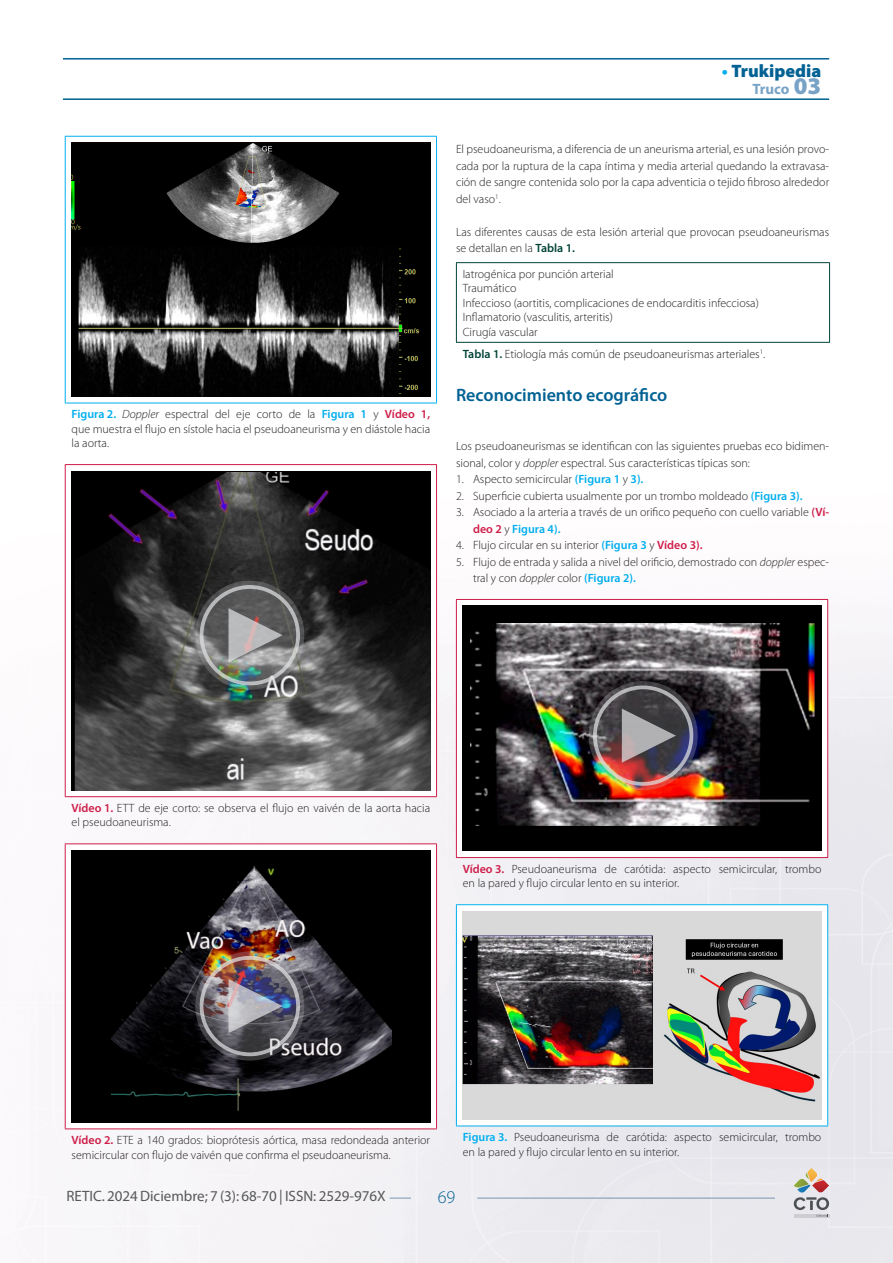
<style>
.page{position:relative;width:893px;height:1263px;background:#fff}
.page>*{position:absolute;margin:0;border:0;box-sizing:border-box;transform-origin:0 0}
._02_Primer_Orden{font:600 18px "Myriad Pro";color:#006193}
.t1{font:900 18px "Myriad Pro";color:#006193}
.t2{font:300 18px "Myriad Pro";color:#006193}
.t3{font:15px "Myriad Pro";color:#57585a}
.t4{font:700 15px "Myriad Pro";letter-spacing:-.005em;color:#78a3c6}
._01_Texto_comun{font:300 12px/16.5px "Myriad Pro";color:#231f20}
.Pies_video{font:300 12px/14.4px "Myriad Pro";color:#231f20}
._04_Texto_Tabla{font:300 12px "Myriad Pro";color:#231f20}
.Pies_tablas{font:300 12px "Myriad Pro";color:#231f20}
.s1{font-weight:600;color:#00aeef}
.s2{font-style:italic}
.s3{font-weight:600;color:#ce1d49}
.s4{font-weight:700;color:#00aeef}
.s5{font-weight:900;font-size:24px}
.s6{font-weight:600;color:#004438}
</style>
<div class="page">
<img style="left:62px;top:58px;width:831px;height:1205px">
<hr style="left:63px;top:58px;width:766px;height:2px;background:#006193">
<hr style="left:63px;top:98px;width:766px;height:2px;background:#006193">
<hr style="left:477px;top:1198px;width:298px;height:1px;background:#7a94b0">
<svg style="left:390px;top:1198px;width:21px;height:1px"></svg>
<svg style="left:794px;top:1168px;width:35px;height:49px;background:#c7bdb8"></svg>
<div style="left:65px;top:136px;width:372px;height:267px;background:#fff"></div>
<hr style="left:65px;top:136px;width:372px;height:1px;background:#00aeef">
<hr style="left:65px;top:137px;width:1px;height:266px;background:#00aeef">
<hr style="left:436px;top:137px;width:1px;height:266px;background:#00aeef">
<hr style="left:65px;top:403px;width:372px;height:1px;background:#00aeef">
<img style="left:71px;top:143px;width:360px;height:253px">
<div style="left:65px;top:465px;width:372px;height:332px;background:#fff"></div>
<hr style="left:65px;top:464px;width:372px;height:1px;background:#ce1d49">
<hr style="left:65px;top:465px;width:1px;height:331px;background:#ce1d49">
<hr style="left:436px;top:465px;width:1px;height:331px;background:#ce1d49">
<hr style="left:65px;top:796px;width:372px;height:1px;background:#ce1d49">
<img style="left:71px;top:472px;width:360px;height:318px">
<div style="left:65px;top:844px;width:372px;height:285px;background:#fff"></div>
<hr style="left:65px;top:843px;width:372px;height:1px;background:#ce1d49">
<hr style="left:65px;top:844px;width:1px;height:284px;background:#ce1d49">
<hr style="left:436px;top:844px;width:1px;height:284px;background:#ce1d49">
<hr style="left:65px;top:1128px;width:372px;height:1px;background:#ce1d49">
<div style="left:71px;top:850px;width:360px;height:272px;background:#000"></div>
<img style="left:111px;top:866px;width:281px;height:245px">
<div style="left:456px;top:263px;width:374px;height:79px;background:#fff"></div>
<hr style="left:456px;top:262px;width:374px;height:1px;background:#004438">
<hr style="left:456px;top:263px;width:1px;height:79px;background:#004438">
<hr style="left:829px;top:263px;width:1px;height:79px;background:#004438">
<hr style="left:456px;top:342px;width:374px;height:1px;background:#004438">
<div style="left:456px;top:599px;width:372px;height:258px;background:#fff"></div>
<hr style="left:456px;top:599px;width:372px;height:1px;background:#ce1d49">
<hr style="left:456px;top:600px;width:1px;height:257px;background:#ce1d49">
<hr style="left:827px;top:600px;width:1px;height:257px;background:#ce1d49">
<hr style="left:456px;top:857px;width:372px;height:1px;background:#ce1d49">
<div style="left:462px;top:606px;width:360px;height:245px;background:#000"></div>
<img style="left:470px;top:623px;width:345px;height:202px">
<div style="left:456px;top:905px;width:372px;height:221px;background:#fff"></div>
<hr style="left:456px;top:904px;width:372px;height:1px;background:#00aeef">
<hr style="left:456px;top:905px;width:1px;height:220px;background:#00aeef">
<hr style="left:827px;top:905px;width:1px;height:220px;background:#00aeef">
<hr style="left:456px;top:1125px;width:372px;height:1px;background:#00aeef">
<img style="left:462px;top:911px;width:360px;height:208px">
<img style="left:195px;top:581px;width:109px;height:109px">
<img style="left:195px;top:951px;width:109px;height:109px">
<img style="left:589px;top:681px;width:109px;height:109px">
<p class="_01_Texto_comun" style="left:72px;top:407px;width:360px;line-height:14.4px;text-align:justify"><span class="s1">Figura 2.</span> <span class="s2">Doppler</span> espectral del eje corto de la <span class="s1">Figura 1</span> y <span class="s3">Vídeo 1, </span>que muestra el flujo en sístole hacia el pseudoaneurisma y en diástole hacia la aorta.</p>
<h1 class="t1" style="left:722px;top:60px;width:101px"><span class="s4">•</span> Trukipedia</h1>
<p class="t4" style="left:752px;top:79px;width:70px">Truco <span class="s5">03</span></p>
<p class="_01_Texto_comun" style="left:456px;top:141px;width:375px;text-align:justify">El pseudoaneurisma, a diferencia de un aneurisma arterial, es una lesión provo&shy;cada por la ruptura de la capa íntima y media arterial quedando la extravasa&shy;ción de sangre contenida solo por la capa adventicia o tejido fibroso alrededor del vaso<sup>1</sup>.</p>
<p class="_01_Texto_comun" style="left:456px;top:223px;width:375px">Las diferentes causas de esta lesión arterial que provocan pseudoaneurismas se detallan en la <span class="s6">Tabla 1.</span></p>
<p class="_04_Texto_Tabla" style="left:463px;top:267px;width:152px">Iatrogénica por punción arterial</p>
<p class="_04_Texto_Tabla" style="left:463px;top:282px;width:55px">Traumático</p>
<p class="_04_Texto_Tabla" style="left:463px;top:296px;width:298px">Infeccioso (aortitis, complicaciones de endocarditis infecciosa)</p>
<p class="_04_Texto_Tabla" style="left:463px;top:311px;width:152px">Inflamatorio (vasculitis, arteritis)</p>
<p class="_04_Texto_Tabla" style="left:463px;top:325px;width:76px">Cirugía vascular</p>
<p class="Pies_tablas" style="left:463px;top:347px;width:304px"><span class="s6">Tabla 1.</span> Etiología más común de pseudoaneurismas arteriales<sup>1</sup>.</p>
<p class="_02_Primer_Orden" style="left:456px;top:383px;width:213px">Reconocimiento ecográfico</p>
<p class="_01_Texto_comun" style="left:456px;top:438px;width:375px">Los pseudoaneurismas se identifican con las siguientes pruebas eco bidimen&shy;sional, color y <span class="s2">doppler</span> espectral. Sus características típicas son:</p>
<p class="_01_Texto_comun" style="left:456px;top:471px;width:189px">1. Aspecto semicircular <span class="s1">(Figura 1</span> y <span class="s1">3).</span></p>
<p class="_01_Texto_comun" style="left:456px;top:487px;width:348px">2. Superficie cubierta usualmente por un trombo moldeado <span class="s1">(Figura 3).</span></p>
<p class="_01_Texto_comun" style="left:473px;top:504px;width:358px;text-indent:-17px">3. Asociado a la arteria a través de un orifico pequeño con cuello variable <span class="s3">(Ví&shy;deo 2</span> y <span class="s1">Figura 4).</span></p>
<p class="_01_Texto_comun" style="left:456px;top:537px;width:248px">4. Flujo circular en su interior <span class="s1">(Figura 3</span> y <span class="s3">Vídeo 3).</span></p>
<p class="_01_Texto_comun" style="left:473px;top:553px;width:358px;text-indent:-17px">5. Flujo de entrada y salida a nivel del orificio, demostrado con <span class="s2">doppler</span> espec&shy;tral y con <span class="s2">doppler</span> color <span class="s1">(Figura 2).</span></p>
<p class="Pies_video" style="left:72px;top:801px;width:360px"><span class="s3">Vídeo 1.</span> ETT de eje corto: se observa el flujo en vaivén de la aorta hacia el pseudoaneurisma.</p>
<p class="Pies_video" style="left:463px;top:862px;width:360px"><span class="s3">Vídeo 3.</span> Pseudoaneurisma de carótida: aspecto semicircular, trombo en la pared y flujo circular lento en su interior.</p>
<p class="Pies_video" style="left:72px;top:1133px;width:360px"><span class="s3">Vídeo 2.</span> ETE a 140 grados: bioprótesis aórtica, masa redondeada anterior semicircular con flujo de vaivén que confirma el pseudoaneurisma.</p>
<p class="_01_Texto_comun" style="left:463px;top:1130px;width:360px;line-height:14.4px"><span class="s1">Figura 3.</span> Pseudoaneurisma de carótida: aspecto semicircular, trombo en la pared y flujo circular lento en su interior.</p>
<p class="t3" style="left:66px;top:1187px;width:321px">RETIC. 2024 Diciembre; 7 (3): 68-70 | ISSN: 2529-976X</p>
<h1 class="t2" style="left:438px;top:1187px;width:19px">69</h1>
</div>
